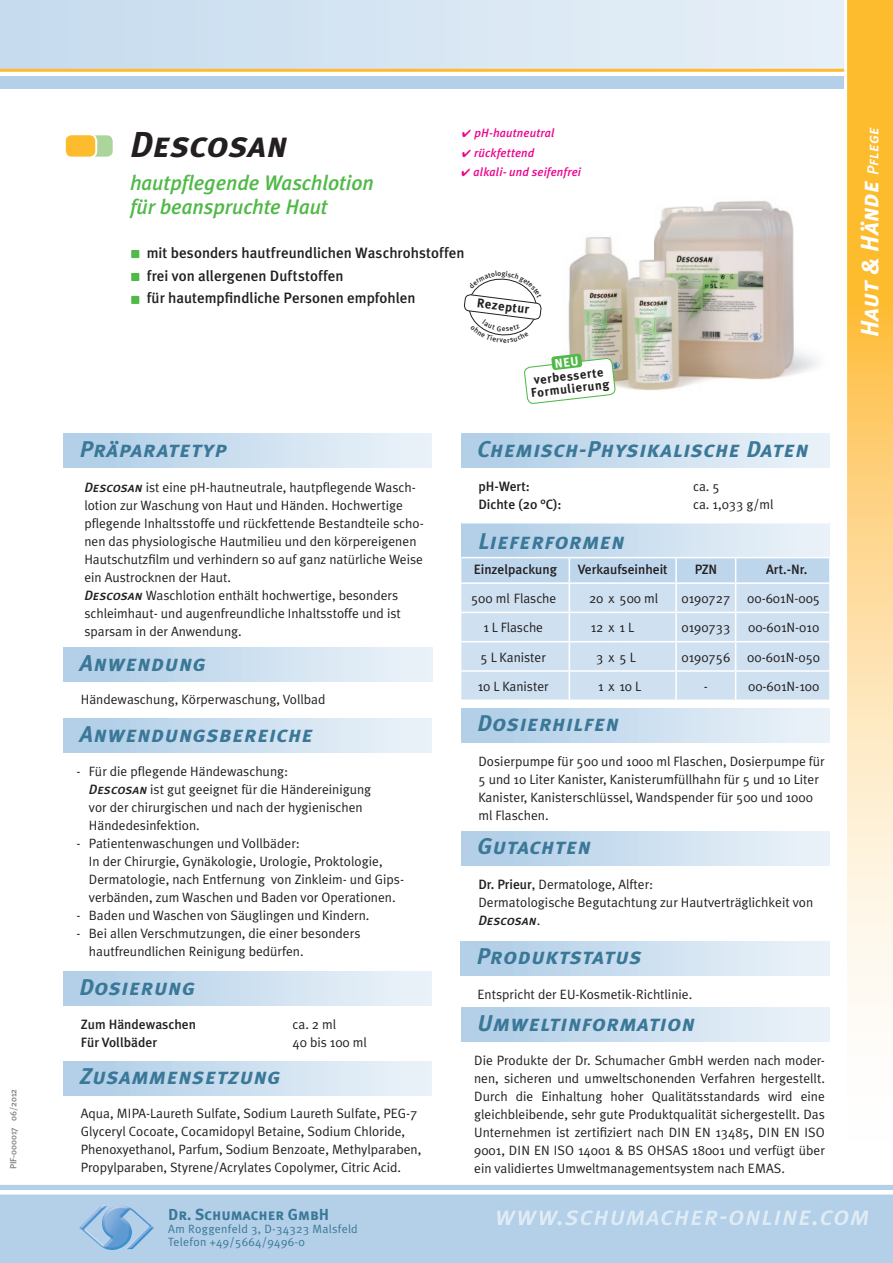
<style>
.page{position:relative;width:893px;height:1263px;background:#fff}
.page>*{position:absolute;margin:0;border:0;box-sizing:border-box;transform-origin:0 0}
.t1{font:italic 36px "Meta Plus Bold Caps";color:#231f20}
.t2{font:italic 25.05px "Meta Plus Bold Caps";color:#fff}
.t3{font:italic 22.8px "Meta Plus Bold Caps";letter-spacing:.025em;color:#3b7898}
.t4{font:italic 500 21px/24px "Meta Plus";letter-spacing:-.005em;color:#51b948}
.t5{font:15.9px "Meta Plus Bold Caps";color:#3b7898}
.t6{font:500 15px/22.5px "Meta Plus";color:#231f20}
.t7{font:13.5px/18px "Meta Plus Normal";color:#231f20}
.t8{font:500 13.5px "Meta Plus";color:#231f20}
.t9{font:italic 13.5px "Meta Plus Medium Caps";color:#231f20}
.t10{font:700 12.75px "Meta Plus";color:#231f20}
.t11{font:700 12.6px/12.6px "Meta Plus";color:#231f20;text-align:center}
.t12{font:12px/13.4px "Meta Plus Normal";letter-spacing:.025em;color:#3b7898}
.t13{font:italic 500 12px "Meta Plus";letter-spacing:.01em;color:#ed028c}
.t14{font:500 9px "Meta Plus";color:#808285}
.s1{font-family:"Meta Plus Medium Caps";font-style:italic}
.s2{font-family:"Meta Plus";font-weight:500}
.s3{font-family:"Meta Plus Normal";font-style:normal}
.s4{font-family:"Meta Plus Medium Caps";font-size:15.9px}
</style>
<div class="page">
<div style="left:0;top:1185px;width:893px;height:78px;background:#b3d0e8"></div>
<hr style="left:0;top:1191px;width:893px;height:3px;background:#fff">
<div style="left:64px;top:434px;width:368px;height:34px;background:linear-gradient(to right,#aecde7,#edf3f9)"></div>
<img style="left:79px;top:1205px;width:75px;height:45px">
<svg style="left:497px;top:1210px;width:371px;height:15px;background:#c4daed"></svg>
<div style="left:0;top:0;width:862px;height:69px;background:linear-gradient(to right,#c5dbee,#e9f1f8)"></div>
<hr style="left:0;top:69px;width:863px;height:3px;background:#fdbb2e">
<div style="left:0;top:76px;width:863px;height:13px;background:#b3d0e8"></div>
<div style="left:82px;top:134px;width:32px;height:24px;background:#abd69b;border-radius:7px"></div>
<div style="left:81px;top:133px;width:34px;height:26px;border:2px solid #fff;border-radius:7px"></div>
<div style="left:65px;top:134px;width:31px;height:24px;background:#fdbb2e;border-radius:7px"></div>
<div style="left:64px;top:133px;width:33px;height:26px;border:2px solid #fff;border-radius:7px"></div>
<div style="left:131px;top:249px;width:9px;height:10px;background:#51b948"></div>
<div style="left:130px;top:249px;width:11px;height:10px;border:1px solid #fff"></div>
<div style="left:131px;top:272px;width:9px;height:10px;background:#51b948"></div>
<div style="left:130px;top:272px;width:11px;height:10px;border:1px solid #fff"></div>
<div style="left:131px;top:295px;width:9px;height:9px;background:#51b948"></div>
<div style="left:130px;top:295px;width:11px;height:10px;border:1px solid #fff"></div>
<div style="left:64px;top:647px;width:368px;height:34px;background:linear-gradient(to right,#aecde7,#ecf3f9)"></div>
<div style="left:64px;top:719px;width:368px;height:34px;background:linear-gradient(to right,#aecde7,#edf3f9)"></div>
<div style="left:461px;top:434px;width:368px;height:34px;background:linear-gradient(to right,#adcde7,#ecf3f9)"></div>
<div style="left:64px;top:1061px;width:368px;height:34px;background:linear-gradient(to right,#aecde7,#edf3f9)"></div>
<div style="left:63px;top:972px;width:369px;height:34px;background:linear-gradient(to right,#adcde7,#edf3f9)"></div>
<div style="left:461px;top:708px;width:368px;height:34px;background:linear-gradient(to right,#adcde7,#ecf3f9)"></div>
<div style="left:461px;top:831px;width:368px;height:34px;background:linear-gradient(to right,#adcde7,#ecf3f9)"></div>
<img style="left:568px;top:200px;width:249px;height:191px">
<svg style="left:844px;top:0;width:49px;height:1004px;background:#fdd78a"></svg>
<div style="left:461px;top:941px;width:368px;height:34px;background:linear-gradient(to right,#aecde7,#ecf3f9)"></div>
<div style="left:461px;top:523px;width:368px;height:35px;background:linear-gradient(to right,#adcde7,#ecf3f9)"></div>
<svg style="left:461px;top:557px;width:368px;height:143px;background:#cfe1f0"></svg>
<div style="left:461px;top:1008px;width:368px;height:34px;background:linear-gradient(to right,#aecde7,#edf4f9)"></div>
<svg style="left:463px;top:278px;width:79px;height:58px"></svg>
<svg style="left:524px;top:353px;width:92px;height:51px"></svg>
<p class="t14" style="left:8px;top:1169px;width:82px;rotate:-90deg">PIF-000017 06/2012</p>
<h1 class="t1" style="left:130px;top:123px;width:159px">Descosan</h1>
<h3 class="t4" style="left:130px;top:170px;width:245px">hautpflegende Waschlotion für beanspruchte Haut</h3>
<p class="t13" style="left:462px;top:126px;width:94px">✔ pH-hautneutral</p>
<p class="t13" style="left:462px;top:146px;width:74px">✔ rückfettend</p>
<p class="t13" style="left:461px;top:165px;width:121px">✔ alkali- und seifenfrei</p>
<p class="t6" style="left:147px;top:242px;width:319px">mit besonders hautfreundlichen Waschrohstoffen frei von allergenen Duftstoffen<br>für hautempfindliche Personen empfohlen</p>
<p class="t10" style="left:478px;top:295px;width:54px;rotate:7deg">Rezeptur</p>
<h3 class="t3" style="left:80px;top:436px;width:149px">Präparatetyp</h3>
<p class="t7" style="left:84px;top:478px;width:341px"><span class="s1">Descosan</span> ist eine pH-hautneutrale, hautpflegende Wasch&shy;lotion zur Waschung von Haut und Händen. Hochwertige pflegende Inhaltsstoffe und rückfettende Bestandteile scho&shy;nen das physiologische Hautmilieu und den körpereigenen Hautschutzfilm und verhindern so auf ganz natürliche Weise ein Austrocknen der Haut.<br><span class="s1">Descosan</span> Waschlotion enthält hochwertige, besonders schleimhaut- und augenfreundliche Inhaltsstoffe und ist sparsam in der Anwendung.</p>
<h3 class="t3" style="left:80px;top:649px;width:128px">Anwendung</h3>
<p class="t7" style="left:81px;top:690px;width:246px">Händewaschung, Körperwaschung, Vollbad</p>
<h3 class="t3" style="left:80px;top:721px;width:235px">Anwendungsbereiche</h3>
<p class="t7" style="left:89px;top:762px;width:284px;text-indent:-12px">- Für die pflegende Händewaschung:<br><span class="s1">Descosan</span> ist gut geeignet für die Händereinigung vor der chirurgischen und nach der hygienischen Händedesinfektion.</p>
<p class="t7" style="left:89px;top:834px;width:317px;text-indent:-12px">- Patientenwaschungen und Vollbäder:<br>In der Chirurgie, Gynäkologie, Urologie, Proktologie, Dermatologie, nach Entfernung von Zinkleim- und Gips&shy;verbänden, zum Waschen und Baden vor Operationen.</p>
<p class="t7" style="left:77px;top:906px;width:295px">- Baden und Waschen von Säuglingen und Kindern.</p>
<p class="t7" style="left:89px;top:924px;width:273px;text-indent:-12px">- Bei allen Verschmutzungen, die einer besonders hautfreundlichen Reinigung bedürfen.</p>
<h3 class="t3" style="left:79px;top:974px;width:117px">Dosierung</h3>
<p class="t8" style="left:81px;top:1017px;width:117px">Zum Händewaschen</p>
<p class="t7" style="left:293px;top:1015px;width:45px">ca. 2 ml</p>
<p class="t8" style="left:81px;top:1035px;width:78px">Für Vollbäder</p>
<p class="t7" style="left:293px;top:1033px;width:76px">40 bis 100 ml</p>
<h3 class="t3" style="left:80px;top:1063px;width:202px">Zusammensetzung</h3>
<p class="t7" style="left:81px;top:1104px;width:342px">Aqua, MIPA-Laureth Sulfate, Sodium Laureth Sulfate, PEG-7<br>Glyceryl Cocoate, Cocamidopyl Betaine, Sodium Chloride, Phenoxyethanol, Parfum, Sodium Benzoate, Methylparaben, Propylparaben, Styrene/Acrylates Copolymer, Citric Acid.</p>
<p class="t5" style="left:168px;top:1205px;width:162px">Dr. Schumacher GmbH</p>
<p class="t12" style="left:168px;top:1222px;width:191px">Am Roggenfeld 3, D-34323 Malsfeld<br>Telefon +49/5664/9496-0</p>
<p class="t11" style="left:529px;top:374px;width:80px;rotate:-6deg">verbesserte<br>Formulierung</p>
<h3 class="t3" style="left:477px;top:436px;width:333px">Chemisch-Physikalische Daten</h3>
<p class="t8" style="left:478px;top:479px;width:53px">pH-Wert:</p>
<p class="t7" style="left:693px;top:477px;width:28px">ca. 5</p>
<p class="t8" style="left:478px;top:497px;width:85px">Dichte (20 °C):</p>
<p class="t7" style="left:693px;top:495px;width:82px">ca. 1,033 g/ml</p>
<h3 class="t3" style="left:478px;top:528px;width:148px">Lieferformen</h3>
<p class="t8" style="left:474px;top:562px;width:85px">Einzelpackung</p>
<p class="t8" style="left:578px;top:562px;width:91px">Verkaufseinheit</p>
<p class="t8" style="left:695px;top:562px;width:24px">PZN</p>
<p class="t8" style="left:766px;top:562px;width:43px">Art.-Nr.</p>
<p class="t7" style="left:471px;top:589px;width:87px">500 ml Flasche</p>
<p class="t7" style="left:589px;top:589px;width:71px">20 x 500 ml</p>
<p class="t7" style="left:681px;top:589px;width:50px">0190727</p>
<p class="t7" style="left:747px;top:589px;width:74px">00-601N-005</p>
<p class="t7" style="left:483px;top:618px;width:61px">1 L Flasche</p>
<p class="t7" style="left:591px;top:618px;width:45px">12x1 L</p>
<p class="t7" style="left:681px;top:618px;width:50px">0190733</p>
<p class="t7" style="left:748px;top:618px;width:73px">00-601N-010</p>
<p class="t7" style="left:480px;top:648px;width:67px">5 L Kanister</p>
<p class="t7" style="left:596px;top:648px;width:41px">3x5 L</p>
<p class="t7" style="left:681px;top:648px;width:50px">0190756</p>
<p class="t7" style="left:747px;top:648px;width:74px">00-601N-050</p>
<p class="t7" style="left:478px;top:677px;width:73px">10 L Kanister</p>
<p class="t7" style="left:598px;top:677px;width:45px">1x10 L</p>
<p class="t7" style="left:704px;top:677px;width:6px">-</p>
<p class="t7" style="left:748px;top:677px;width:73px">00-601N-100</p>
<h3 class="t3" style="left:477px;top:710px;width:143px">Dosierhilfen</h3>
<p class="t7" style="left:478px;top:752px;width:348px">Dosierpumpe für 500 und 1000 ml Flaschen, Dosierpumpe für 5 und 10 Liter Kanister, Kanisterumfüllhahn für 5 und 10 Liter Kanister, Kanisterschlüssel, Wandspender für 500 und 1000 ml Flaschen.</p>
<h3 class="t3" style="left:477px;top:833px;width:115px">Gutachten</h3>
<p class="t7" style="left:478px;top:875px;width:336px"><span class="s2">Dr. Prieur</span>, Dermatologe, Alfter:<br>Dermatologische Begutachtung zur Hautverträglichkeit von</p>
<p class="t9" style="left:478px;top:912px;width:63px">Descosan<span class="s3">.</span></p>
<h3 class="t3" style="left:477px;top:943px;width:166px">Produktstatus</h3>
<p class="t7" style="left:478px;top:985px;width:216px">Entspricht der EU-Kosmetik-Richtlinie.</p>
<h3 class="t3" style="left:477px;top:1010px;width:219px">Umweltinformation</h3>
<p class="t7" style="left:474px;top:1051px;width:352px;text-align:justify">Die Produkte der Dr. Schumacher GmbH werden nach moder&shy;nen, sicheren und umweltschonenden Verfahren hergestellt.<br>Durch die Einhaltung hoher Qualitätsstandards wird eine gleichbleibende, sehr gute Produktqualität sichergestellt. Das Unternehmen ist zertifiziert nach DIN EN 13485, DIN EN ISO 9001, DIN EN ISO 14001 &amp; BS OHSAS 18001 und verfügt über ein validiertes Umweltmanagementsystem nach EMAS.</p>
<h2 class="t2" style="left:855px;top:337px;width:211px;rotate:-90deg">Haut &amp; Hände <span class="s4">Pflege</span></h2>
</div>
